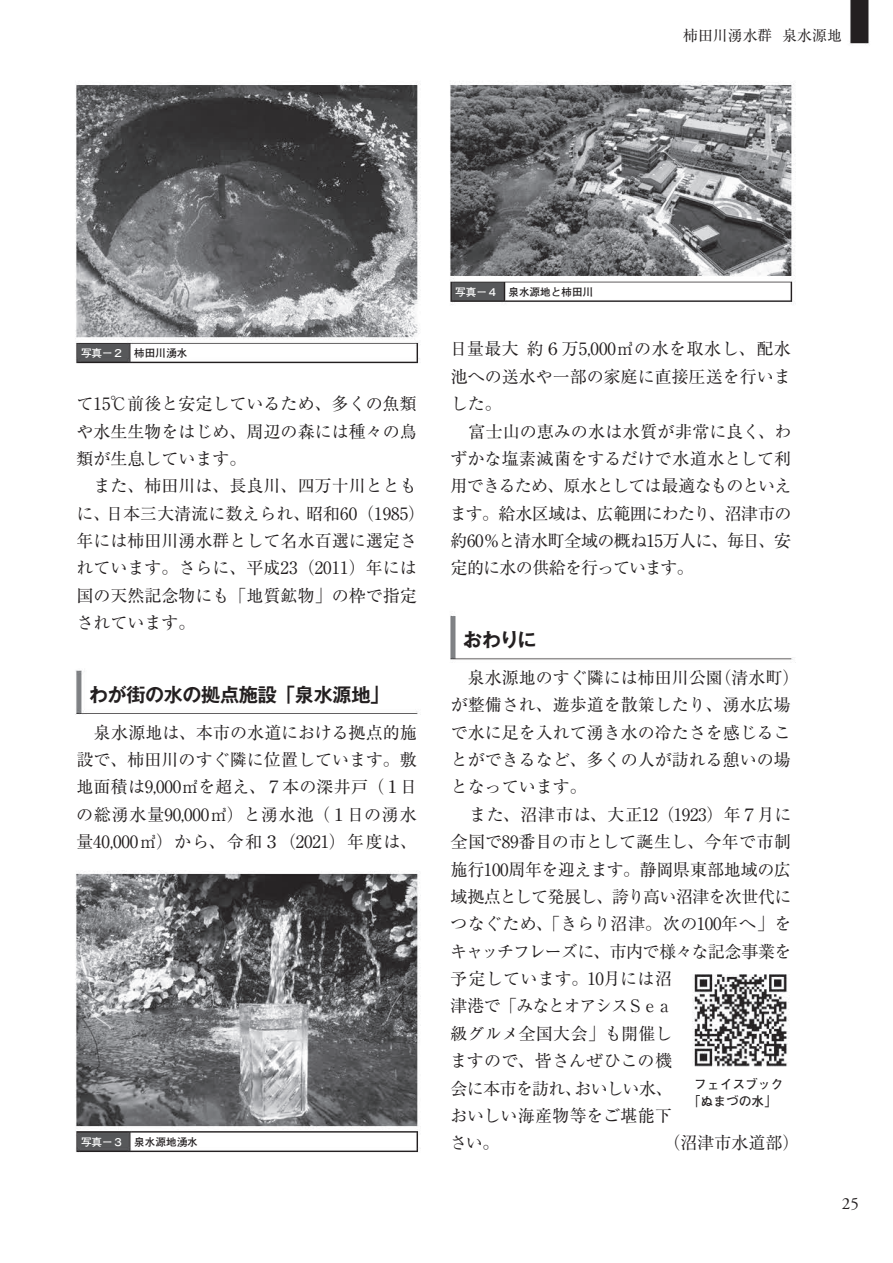
<style>
.page{position:relative;width:893px;height:1263px;background:#fff}
.page>*{position:absolute;margin:0;border:0;box-sizing:border-box;transform-origin:0 0}
.t1{font:700 19.2px "Gothic MB101 Pr 6 De";letter-spacing:-.02em;color:#231f20}
.t2{font:16.95px/27.3px "Ryumin Pr 6";color:#231f20}
.t3{font:16.95px "Adobe Garamond Pro";color:#231f20}
.t4{font:14.85px "Ryumin Pr 6";color:#231f20}
.t5{font:700 12.75px/17px "Futo Go B101 Pr 6";color:#231f20;text-align:center}
.t6{font:700 10.65px "Futo Go B101 Pr 6";color:#231f20}
.s1{color:#fff}
</style>
<div class="page">
<img style="left:75px;top:0;width:794px;height:1153px">
<p class="t4" style="left:683px;top:24px;width:160px">柿田川湧水群 泉水源地</p>
<p class="t6" style="left:81px;top:344px;width:108px"><span class="s1">写真ー２</span> 柿田川湧水</p>
<p class="t2" style="left:77px;top:389px;width:350px">て15℃前後と安定しているため、多くの魚類や水生生物をはじめ、周辺の森には種々の鳥類が生息しています。<br>　また、柿田川は、長良川、四万十川とともに、日本三大清流に数えられ、昭和60（1985）年には柿田川湧水群として名水百選に選定されています。さらに、平成23（2011）年には国の天然記念物にも「地質鉱物」の枠で指定されています。</p>
<p class="t1" style="left:89px;top:678px;width:302px">わが街の水の拠点施設「泉水源地」</p>
<p class="t2" style="left:76px;top:718px;width:342px;text-align:justify">　泉水源地は、本市の水道における拠点的施設で、柿田川のすぐ隣に位置しています。敷地面積は9,000㎡を超え、７本の深井戸（１日の総湧水量90,000㎥）と湧水池（１日の湧水量40,000㎥）から、令和３（2021）年度は、</p>
<p class="t6" style="left:81px;top:1133px;width:118px"><span class="s1">写真ー３</span> 泉水源地湧水</p>
<p class="t6" style="left:455px;top:283px;width:140px"><span class="s1">写真ー４</span> 泉水源地と柿田川</p>
<p class="t2" style="left:450px;top:335px;width:343px">日量最大 約６万5,000㎥の水を取水し、配水池への送水や一部の家庭に直接圧送を行いました。<br>　富士山の恵みの水は水質が非常に良く、わずかな塩素滅菌をするだけで水道水として利用できるため、原水としては最適なものといえます。給水区域は、広範囲にわたり、沼津市の約60％と清水町全域の概ね15万人に、毎日、安定的に水の供給を行っています。</p>
<p class="t1" style="left:463px;top:624px;width:75px">おわりに</p>
<p class="t2" style="left:450px;top:663px;width:351px">　泉水源地のすぐ隣には柿田川公園（清水町）が整備され、遊歩道を散策したり、湧水広場で水に足を入れて湧き水の冷たさを感じることができるなど、多くの人が訪れる憩いの場となっています。<br>　また、沼津市は、大正12（1923）年７月に全国で89番目の市として誕生し、今年で市制施行100周年を迎えます。静岡県東部地域の広域拠点として発展し、誇り高い沼津を次世代につなぐため、「きらり沼津。次の100年へ」をキャッチフレーズに、市内で様々な記念事業を予定しています。10月には沼<br>津港で「みなとオアシスＳｅａ<br>級グルメ全国大会」も開催し<br>ますので、皆さんぜひこの機<br>会に本市を訪れ、おいしい水、<br>おいしい海産物等をご堪能下<br>さい。</p>
<p class="t5" style="left:688px;top:1075px;width:97px">フェイスブック「ぬまづの水」</p>
<p class="t2" style="left:663px;top:1128px;width:138px">（沼津市水道部）</p>
<p class="t3" style="left:842px;top:1193px;width:19px">25</p>
</div>
